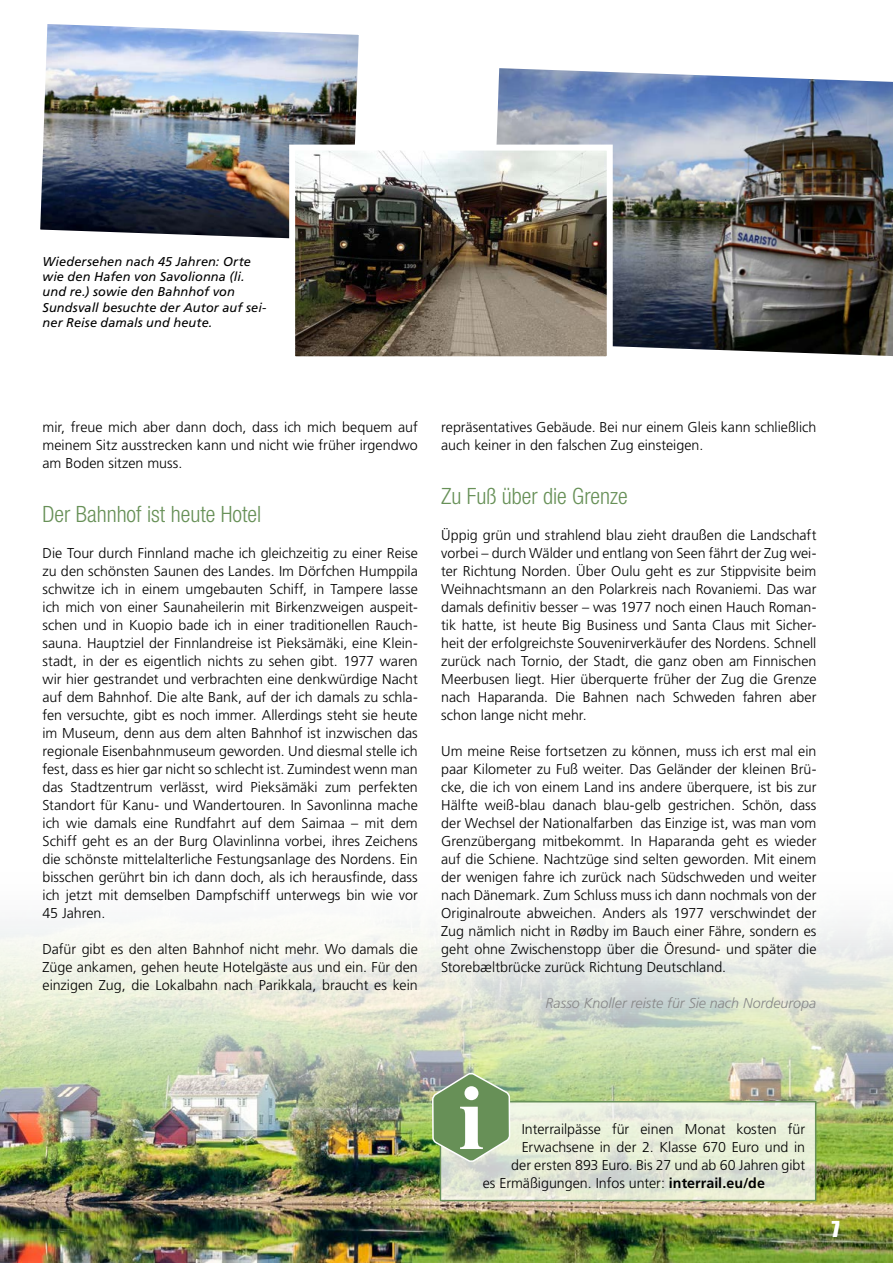
<style>
.page{position:relative;width:893px;height:1263px;background:#fff}
.page>*{position:absolute;margin:0;border:0;box-sizing:border-box;transform-origin:0 0}
.t1{font:300 condensed 22.5px "Helvetica Neue LT Std";color:#679057}
.t2{font:22.5px "Impact LT Std";color:#fff}
.t3{font:300 14.25px/18px "Frutiger LT Std";color:#000;text-align:justify}
.t4{font:italic 300 14.25px "Frutiger LT Std";color:#878787}
.t5{font:italic 12.75px/15.3px "Frutiger LT Std";letter-spacing:.01em;color:#000}
.s1{font-weight:700}
</style>
<div class="page">
<img style="left:40px;top:24px;width:319px;height:215px">
<img style="left:0;top:921px;width:893px;height:342px">
<img style="left:496px;top:68px;width:397px;height:288px">
<svg style="left:511px;top:1104px;width:302px;height:94px;background:#e5ebd9"></svg>
<div style="left:440px;top:1101px;width:376px;height:100px;border:2px solid #679057"></div>
<img style="left:431px;top:921px;width:80px;height:342px">
<svg style="left:433px;top:1073px;width:77px;height:88px;background:#8fac82"></svg>
<img style="left:296px;top:152px;width:310px;height:203px">
<div style="left:289px;top:145px;width:324px;height:217px;border:6px solid #fff"></div>
<p class="t5" style="left:43px;top:254px;width:225px">Wiedersehen nach 45 Jahren: Orte wie den Hafen von Savolionna (li. und re.) sowie den Bahnhof von<br>Sundsvall besuchte der Autor auf sei&shy;ner Reise damals und heute.</p>
<p class="t3" style="left:43px;top:418px;width:377px">mir, freue mich aber dann doch, dass ich mich bequem auf meinem Sitz ausstrecken kann und nicht wie früher irgendwo am Boden sitzen muss.</p>
<h1 class="t1" style="left:43px;top:501px;width:220px">Der Bahnhof ist heute Hotel</h1>
<p class="t3" style="left:43px;top:544px;width:377px">Die Tour durch Finnland mache ich gleichzeitig zu einer Reise zu den schönsten Saunen des Landes. Im Dörfchen Humppila schwitze ich in einem umgebauten Schiff, in Tampere lasse ich mich von einer Saunaheilerin mit Birkenzweigen auspeit&shy;schen und in Kuopio bade ich in einer traditionellen Rauch&shy;sauna. Hauptziel der Finnlandreise ist Pieksämäki, eine Klein&shy;stadt, in der es eigentlich nichts zu sehen gibt. 1977 waren wir hier gestrandet und verbrachten eine denkwürdige Nacht auf dem Bahnhof. Die alte Bank, auf der ich damals zu schla&shy;fen versuchte, gibt es noch immer. Allerdings steht sie heute im Museum, denn aus dem alten Bahnhof ist inzwischen das regionale Eisenbahnmuseum geworden. Und diesmal stelle ich fest, dass es hier gar nicht so schlecht ist. Zumindest wenn man das Stadtzentrum verlässt, wird Pieksämäki zum perfekten Standort für Kanu- und Wandertouren. In Savonlinna mache ich wie damals eine Rundfahrt auf dem Saimaa – mit dem Schiff geht es an der Burg Olavinlinna vorbei, ihres Zeichens die schönste mittelalterliche Festungsanlage des Nordens. Ein bisschen gerührt bin ich dann doch, als ich herausfinde, dass ich jetzt mit demselben Dampfschiff unterwegs bin wie vor 45 Jahren.</p>
<p class="t3" style="left:43px;top:940px;width:377px">Dafür gibt es den alten Bahnhof nicht mehr. Wo damals die Züge ankamen, gehen heute Hotelgäste aus und ein. Für den einzigen Zug, die Lokalbahn nach Parikkala, braucht es kein</p>
<p class="t3" style="left:441px;top:418px;width:377px">repräsentatives Gebäude. Bei nur einem Gleis kann schließlich auch keiner in den falschen Zug einsteigen.</p>
<h1 class="t1" style="left:441px;top:483px;width:188px">Zu Fuß über die Grenze</h1>
<p class="t3" style="left:441px;top:526px;width:377px">Üppig grün und strahlend blau zieht draußen die Landschaft vorbei – durch Wälder und entlang von Seen fährt der Zug wei&shy;ter Richtung Norden. Über Oulu geht es zur Stippvisite beim Weihnachtsmann an den Polarkreis nach Rovaniemi. Das war damals definitiv besser – was 1977 noch einen Hauch Roman&shy;tik hatte, ist heute Big Business und Santa Claus mit Sicher&shy;heit der erfolgreichste Souvenirverkäufer des Nordens. Schnell zurück nach Tornio, der Stadt, die ganz oben am Finnischen Meerbusen liegt. Hier überquerte früher der Zug die Grenze nach Haparanda. Die Bahnen nach Schweden fahren aber schon lange nicht mehr.</p>
<p class="t3" style="left:441px;top:742px;width:377px">Um meine Reise fortsetzen zu können, muss ich erst mal ein paar Kilometer zu Fuß weiter. Das Geländer der kleinen Brü&shy;cke, die ich von einem Land ins andere überquere, ist bis zur Hälfte weiß-blau danach blau-gelb gestrichen. Schön, dass der Wechsel der Nationalfarben das Einzige ist, was man vom Grenzübergang mitbekommt. In Haparanda geht es wieder auf die Schiene. Nachtzüge sind selten geworden. Mit einem der wenigen fahre ich zurück nach Südschweden und weiter nach Dänemark. Zum Schluss muss ich dann nochmals von der Originalroute abweichen. Anders als 1977 verschwindet der Zug nämlich nicht in Rødby im Bauch einer Fähre, sondern es geht ohne Zwischenstopp über die Öresund- und später die Storebæltbrücke zurück Richtung Deutschland.</p>
<p class="t4" style="left:546px;top:995px;width:272px">Rasso Knoller reiste für Sie nach Nordeuropa</p>
<p class="t3" style="left:522px;top:1120px;width:285px">Interrailpässe für einen Monat kosten für</p>
<p class="t3" style="left:522px;top:1138px;width:285px">Erwachsene in der 2. Klasse 670 Euro und in</p>
<p class="t3" style="left:511px;top:1156px;width:296px">der ersten 893 Euro. Bis 27 und ab 60 Jahren gibt</p>
<p class="t3" style="left:483px;top:1174px;width:284px">es Ermäßigungen. Infos unter: <span class="s1">interrail.eu/de</span></p>
<h1 class="t2" style="left:831px;top:1216px;width:10px">7</h1>
</div>
